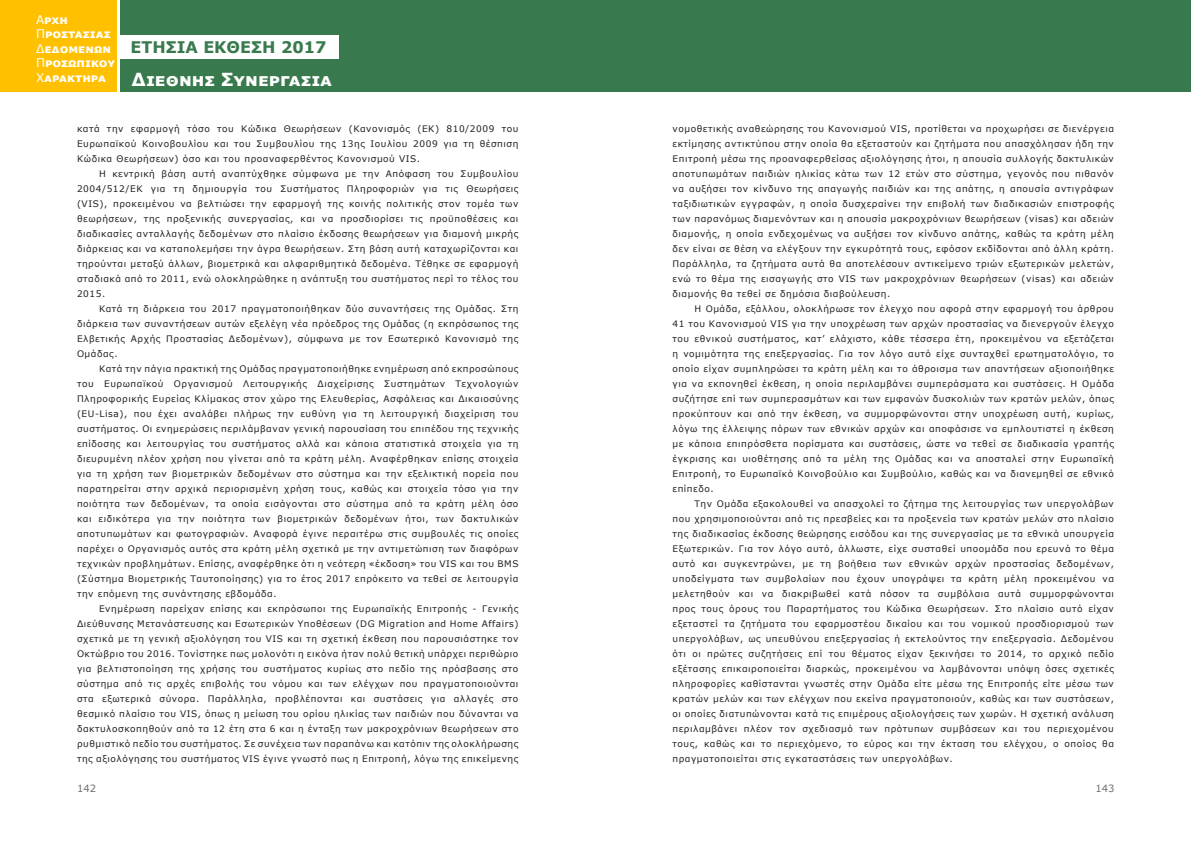
<style>
.page{position:relative;width:1191px;height:842px;background:#fff}
.page>*{position:absolute;margin:0;border:0;box-sizing:border-box;transform-origin:0 0}
.t1{font:700 18px "Verdana";color:#fff}
.t2{font:700 16px "Verdana";color:#387a4d}
.t3{font:700 12px/14.4px "Verdana";color:#fff}
.t4{font:10px "Verdana";color:#6e6e6e}
.Basic_Document{font:9px/15px "Verdana";letter-spacing:.06em;color:#231f20;text-align:justify}
.s1{font-weight:400}
</style>
<div class="page">
<div style="left:586px;top:0;width:605px;height:92px;background:#387a4d"></div>
<div style="left:120px;top:0;width:486px;height:92px;background:#387a4d"></div>
<div style="left:0;top:0;width:117px;height:92px;background:#ffc000"></div>
<div style="left:118px;top:36px;width:221px;height:22px;background:#fff"></div>
<h3 class="t3" style="left:36px;top:12px;width:81px"><span class="s1">Α</span>ρχη<br><span class="s1">Π</span>ροστασιας<br><span class="s1">Δ</span>εδομενων<br><span class="s1">Π</span>ροσωπικου<br><span class="s1">Χ</span>αρακτηρα</h3>
<h2 class="t2" style="left:130px;top:36px;width:197px">ΕΤΗΣΙΑ ΕΚΘΕΣΗ 2017</h2>
<h1 class="t1" style="left:132px;top:67px;width:202px">Διεθνης Συνεργασια</h1>
<p class="Basic_Document" style="left:77px;top:121px;width:443px">κατά την εφαρμογή τόσο του Κώδικα Θεωρήσεων (Κανονισμός (ΕΚ) 810/2009 του Ευρωπαϊκού Κοινοβουλίου και του Συμβουλίου της 13ης Ιουλίου 2009 για τη θέσπιση Κώδικα Θεωρήσεων) όσο και του προαναφερθέντος Κανονισμού VIS.</p>
<p class="Basic_Document" style="left:77px;top:166px;width:443px;text-indent:22px">Η κεντρική βάση αυτή αναπτύχθηκε σύμφωνα με την Απόφαση του Συμβουλίου 2004/512/ΕΚ για τη δημιουργία του Συστήματος Πληροφοριών για τις Θεωρήσεις (VIS), προκειμένου να βελτιώσει την εφαρμογή της κοινής πολιτικής στον τομέα των θεωρήσεων, της προξενικής συνεργασίας, και να προσδιορίσει τις προϋποθέσεις και διαδικασίες ανταλλαγής δεδομένων στο πλαίσιο έκδοσης θεωρήσεων για διαμονή μικρής διάρκειας και να καταπολεμήσει την άγρα θεωρήσεων. Στη βάση αυτή καταχωρίζονται και τηρούνται μεταξύ άλλων, βιομετρικά και αλφαριθμητικά δεδομένα. Τέθηκε σε εφαρμογή σταδιακά από το 2011, ενώ ολοκληρώθηκε η ανάπτυξη του συστήματος περί το τέλος του 2015.</p>
<p class="Basic_Document" style="left:77px;top:301px;width:443px;text-indent:22px">Κατά τη διάρκεια του 2017 πραγματοποιήθηκαν δύο συναντήσεις της Ομάδας. Στη διάρκεια των συναντήσεων αυτών εξελέγη νέα πρόεδρος της Ομάδας (η εκπρόσωπος της Ελβετικής Αρχής Προστασίας Δεδομένων), σύμφωνα με τον Εσωτερικό Κανονισμό της Ομάδας.</p>
<p class="Basic_Document" style="left:77px;top:361px;width:443px;text-indent:22px">Κατά την πάγια πρακτική της Ομάδας πραγματοποιήθηκε ενημέρωση από εκπροσώπους του Ευρωπαϊκού Οργανισμού Λειτουργικής Διαχείρισης Συστημάτων Τεχνολογιών Πληροφορικής Ευρείας Κλίμακας στον χώρο της Ελευθερίας, Ασφάλειας και Δικαιοσύνης (EU-Lisa), που έχει αναλάβει πλήρως την ευθύνη για τη λειτουργική διαχείριση του συστήματος. Οι ενημερώσεις περιλάμβαναν γενική παρουσίαση του επιπέδου της τεχνικής επίδοσης και λειτουργίας του συστήματος αλλά και κάποια στατιστικά στοιχεία για τη διευρυμένη πλέον χρήση που γίνεται από τα κράτη μέλη. Αναφέρθηκαν επίσης στοιχεία για τη χρήση των βιομετρικών δεδομένων στο σύστημα και την εξελικτική πορεία που παρατηρείται στην αρχικά περιορισμένη χρήση τους, καθώς και στοιχεία τόσο για την ποιότητα των δεδομένων, τα οποία εισάγονται στο σύστημα από τα κράτη μέλη όσο και ειδικότερα για την ποιότητα των βιομετρικών δεδομένων ήτοι, των δακτυλικών αποτυπωμάτων και φωτογραφιών. Αναφορά έγινε περαιτέρω στις συμβουλές τις οποίες παρέχει ο Οργανισμός αυτός στα κράτη μέλη σχετικά με την αντιμετώπιση των διαφόρων τεχνικών προβλημάτων. Επίσης, αναφέρθηκε ότι η νεότερη «έκδοση» του VIS και του BMS (Σύστημα Βιομετρικής Ταυτοποίησης) για το έτος 2017 επρόκειτο να τεθεί σε λειτουργία την επόμενη της συνάντησης εβδομάδα.</p>
<p class="Basic_Document" style="left:77px;top:601px;width:443px;text-indent:22px">Ενημέρωση παρείχαν επίσης και εκπρόσωποι της Ευρωπαϊκής Επιτροπής - Γενικής Διεύθυνσης Μετανάστευσης και Εσωτερικών Υποθέσεων (DG Migration and Home Affairs) σχετικά με τη γενική αξιολόγηση του VIS και τη σχετική έκθεση που παρουσιάστηκε τον Οκτώβριο του 2016. Τονίστηκε πως μολονότι η εικόνα ήταν πολύ θετική υπάρχει περιθώριο για βελτιστοποίηση της χρήσης του συστήματος κυρίως στο πεδίο της πρόσβασης στο σύστημα από τις αρχές επιβολής του νόμου και των ελέγχων που πραγματοποιούνται στα εξωτερικά σύνορα. Παράλληλα, προβλέπονται και συστάσεις για αλλαγές στο θεσμικό πλαίσιο του VIS, όπως η μείωση του ορίου ηλικίας των παιδιών που δύνανται να δακτυλοσκοπηθούν από τα 12 έτη στα 6 και η ένταξη των μακροχρόνιων θεωρήσεων στο ρυθμιστικό πεδίο του συστήματος. Σε συνέχεια των παραπάνω και κατόπιν της ολοκλήρωσης της αξιολόγησης του συστήματος VIS έγινε γνωστό πως η Επιτροπή, λόγω της επικείμενης</p>
<p class="Basic_Document" style="left:672px;top:121px;width:443px">νομοθετικής αναθεώρησης του Κανονισμού VIS, προτίθεται να προχωρήσει σε διενέργεια εκτίμησης αντικτύπου στην οποία θα εξεταστούν και ζητήματα που απασχόλησαν ήδη την Επιτροπή μέσω της προαναφερθείσας αξιολόγησης ήτοι, η απουσία συλλογής δακτυλικών αποτυπωμάτων παιδιών ηλικίας κάτω των 12 ετών στο σύστημα, γεγονός που πιθανόν να αυξήσει τον κίνδυνο της απαγωγής παιδιών και της απάτης, η απουσία αντιγράφων ταξιδιωτικών εγγραφών, η οποία δυσχεραίνει την επιβολή των διαδικασιών επιστροφής των παρανόμως διαμενόντων και η απουσία μακροχρόνιων θεωρήσεων (visas) και αδειών διαμονής, η οποία ενδεχομένως να αυξήσει τον κίνδυνο απάτης, καθώς τα κράτη μέλη δεν είναι σε θέση να ελέγξουν την εγκυρότητά τους, εφόσον εκδίδονται από άλλη κράτη.<br>Παράλληλα, τα ζητήματα αυτά θα αποτελέσουν αντικείμενο τριών εξωτερικών μελετών, ενώ το θέμα της εισαγωγής στο VIS των μακροχρόνιων θεωρήσεων (visas) και αδειών διαμονής θα τεθεί σε δημόσια διαβούλευση.</p>
<p class="Basic_Document" style="left:672px;top:301px;width:443px;text-indent:22px">Η Ομάδα, εξάλλου, ολοκλήρωσε τον έλεγχο που αφορά στην εφαρμογή του άρθρου 41 του Κανονισμού VIS για την υποχρέωση των αρχών προστασίας να διενεργούν έλεγχο του εθνικού συστήματος, κατ’ ελάχιστο, κάθε τέσσερα έτη, προκειμένου να εξετάζεται η νομιμότητα της επεξεργασίας. Για τον λόγο αυτό είχε συνταχθεί ερωτηματολόγιο, το οποίο είχαν συμπληρώσει τα κράτη μέλη και το άθροισμα των απαντήσεων αξιοποιήθηκε για να εκπονηθεί έκθεση, η οποία περιλαμβάνει συμπεράσματα και συστάσεις. Η Ομάδα συζήτησε επί των συμπερασμάτων και των εμφανών δυσκολιών των κρατών μελών, όπως προκύπτουν και από την έκθεση, να συμμορφώνονται στην υποχρέωση αυτή, κυρίως, λόγω της έλλειψης πόρων των εθνικών αρχών και αποφάσισε να εμπλουτιστεί η έκθεση με κάποια επιπρόσθετα πορίσματα και συστάσεις, ώστε να τεθεί σε διαδικασία γραπτής έγκρισης και υιοθέτησης από τα μέλη της Ομάδας και να αποσταλεί στην Ευρωπαϊκή Επιτροπή, το Ευρωπαϊκό Κοινοβούλιο και Συμβούλιο, καθώς και να διανεμηθεί σε εθνικό επίπεδο.</p>
<p class="Basic_Document" style="left:672px;top:496px;width:443px;text-indent:22px">Την Ομάδα εξακολουθεί να απασχολεί το ζήτημα της λειτουργίας των υπεργολάβων που χρησιμοποιούνται από τις πρεσβείες και τα προξενεία των κρατών μελών στο πλαίσιο της διαδικασίας έκδοσης θεώρησης εισόδου και της συνεργασίας με τα εθνικά υπουργεία Εξωτερικών. Για τον λόγο αυτό, άλλωστε, είχε συσταθεί υποομάδα που ερευνά το θέμα αυτό και συγκεντρώνει, με τη βοήθεια των εθνικών αρχών προστασίας δεδομένων, υποδείγματα των συμβολαίων που έχουν υπογράψει τα κράτη μέλη προκειμένου να μελετηθούν και να διακριβωθεί κατά πόσον τα συμβόλαια αυτά συμμορφώνονται προς τους όρους του Παραρτήματος του Κώδικα Θεωρήσεων. Στο πλαίσιο αυτό είχαν εξεταστεί τα ζητήματα του εφαρμοστέου δικαίου και του νομικού προσδιορισμού των υπεργολάβων, ως υπευθύνου επεξεργασίας ή εκτελούντος την επεξεργασία. Δεδομένου ότι οι πρώτες συζητήσεις επί του θέματος είχαν ξεκινήσει το 2014, το αρχικό πεδίο εξέτασης επικαιροποιείται διαρκώς, προκειμένου να λαμβάνονται υπόψη όσες σχετικές πληροφορίες καθίστανται γνωστές στην Ομάδα είτε μέσω της Επιτροπής είτε μέσω των κρατών μελών και των ελέγχων που εκείνα πραγματοποιούν, καθώς και των συστάσεων, οι οποίες διατυπώνονται κατά τις επιμέρους αξιολογήσεις των χωρών. Η σχετική ανάλυση περιλαμβάνει πλέον τον σχεδιασμό των πρότυπων συμβάσεων και του περιεχομένου τους, καθώς και το περιεχόμενο, το εύρος και την έκταση του ελέγχου, ο οποίος θα πραγματοποιείται στις εγκαταστάσεις των υπεργολάβων.</p>
<p class="t4" style="left:77px;top:781px;width:21px">142</p>
<p class="t4" style="left:1095px;top:781px;width:21px">143</p>
</div>
